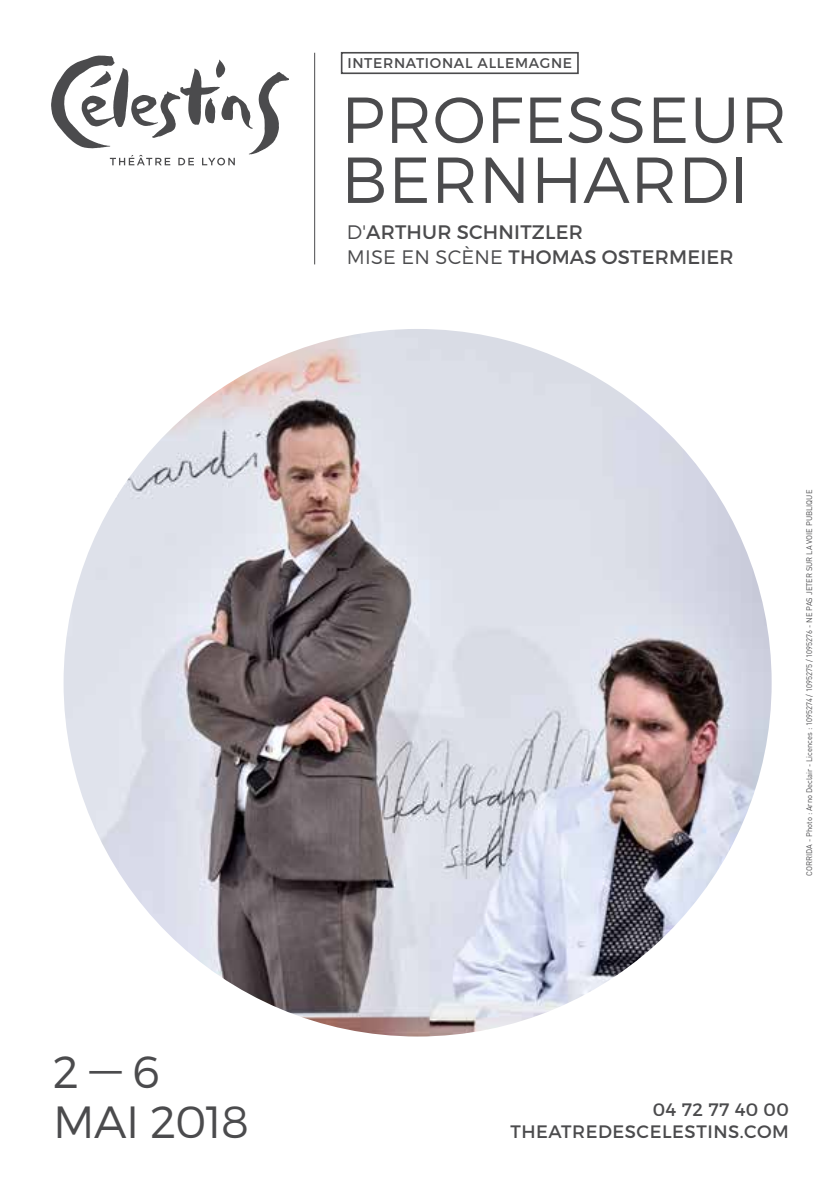
<style>
.page{position:relative;width:840px;height:1191px;background:#fff}
.page>*{position:absolute;margin:0;border:0;box-sizing:border-box;transform-origin:0 0}
.t1{font:300 64.8px/60px "Montserrat";letter-spacing:.01em;color:#4b4b4d}
.t2{font:300 45px/50px "Montserrat";letter-spacing:-.02em;color:#4b4b4d}
.t3{font:19.6px/25.2px "Montserrat";letter-spacing:.01em;color:#4b4b4d}
.t4{font:18px/22px "Montserrat";letter-spacing:.03em;color:#4b4b4d;text-align:right}
.t5{font:14.2px "Montserrat";letter-spacing:.05em;color:#4b4b4d}
.t6{font:8px "DIN";color:#4b4b4d;scale:.95 1}
.s1{font-weight:300}
</style>
<div class="page">
<img style="left:63px;top:329px;width:708px;height:707px;border-radius:354px">
<svg style="left:51px;top:56px;width:238px;height:109px"></svg>
<hr style="left:314px;top:53px;width:1px;height:211px;background:#4b4b4d">
<div style="left:340px;top:52px;width:238px;height:22px;border:2px solid #4b4b4d"></div>
<h2 class="t2" style="left:53px;top:1045px;width:197px">2 — 6<br>MAI 2018</h2>
<h3 class="t5" style="left:347px;top:54px;width:226px">INTERNATIONAL ALLEMAGNE</h3>
<h1 class="t1" style="left:341px;top:89px;width:447px">PROFESSEUR<br>BERNHARDI</h1>
<h3 class="t3" style="left:347px;top:219px;width:388px"><span class="s1">D'</span>ARTHUR SCHNITZLER<br><span class="s1">MISE EN SCÈNE</span> THOMAS OSTERMEIER</h3>
<p class="t6" style="left:803px;top:875px;width:407px;rotate:-90deg">CORRIDA - Photo : Arno Declair - Licences : 1095274 / 1095275 / 1095276 - NE PAS JETER SUR LA VOIE PUBLIQUE</p>
<h3 class="t4" style="left:510px;top:1098px;width:280px">04 72 77 40 00<br>THEATREDESCELESTINS.COM</h3>
</div>
